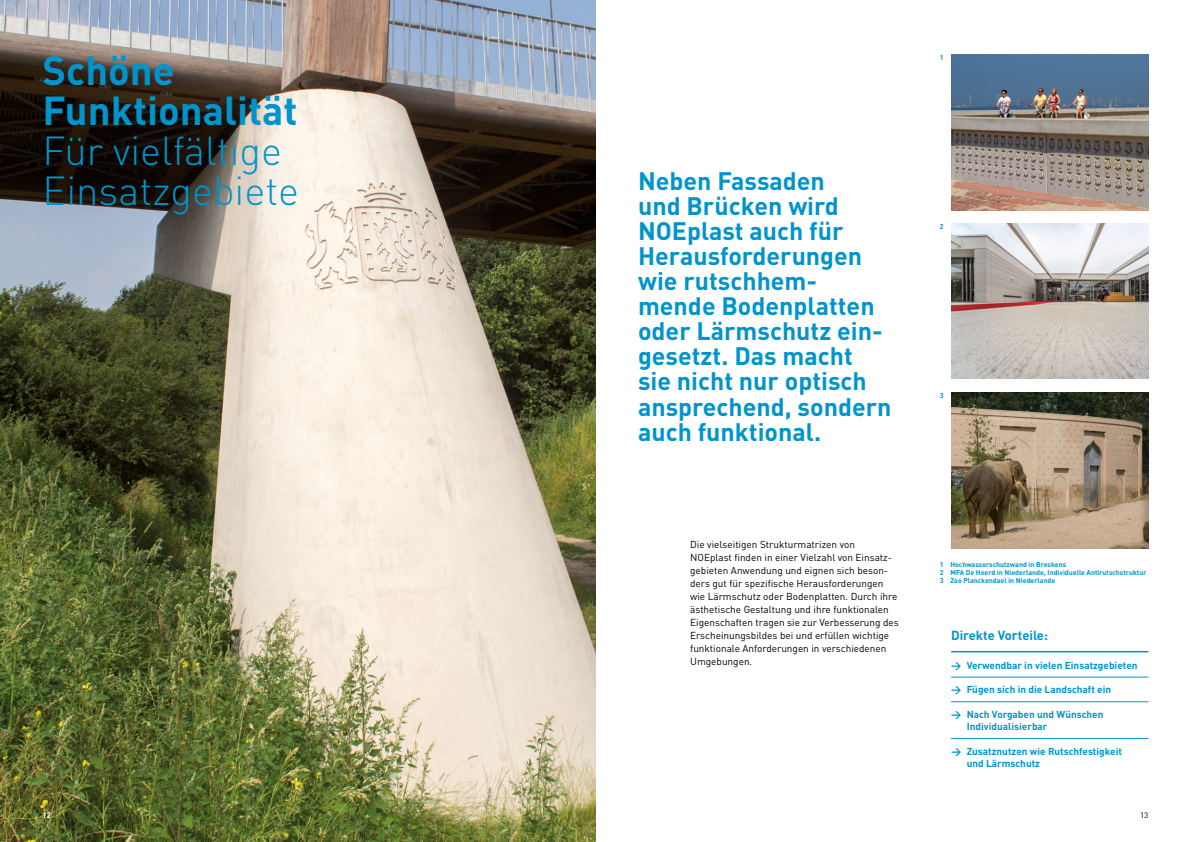
<style>
.page{position:relative;width:1191px;height:842px;background:#fff}
.page>*{position:absolute;margin:0;border:0;box-sizing:border-box;transform-origin:0 0}
.t1{font:300 40px/40px "DIN Pro";color:#0094cd}
.t2{font:700 40px/40px "DIN Pro";color:#0094cd}
.t3{font:700 25px/25px "DIN Pro";color:#0094cd}
.t4{font:700 13px "DIN Pro";color:#0094cd}
.t5{font:10px/13px "DIN Pro";color:#000}
.t6{font:700 10px/12px "DIN Pro";color:#0094cd}
.t7{font:8px "DIN Pro";color:#fff}
.t8{font:8px "DIN Pro";color:#000}
.t9{font:700 7px/8px "DIN Pro";color:#0094cd}
</style>
<div class="page">
<img style="left:0;top:0;width:595px;height:842px">
<div style="left:941px;top:384px;width:216px;height:165px;background:#000;opacity:.21"></div>
<img style="left:951px;top:223px;width:197px;height:155px">
<img style="left:951px;top:54px;width:197px;height:156px">
<hr style="left:951px;top:677px;width:197px;height:1px;background:#0094cd">
<hr style="left:951px;top:701px;width:197px;height:1px;background:#0094cd">
<hr style="left:951px;top:738px;width:197px;height:1px;background:#0094cd">
<hr style="left:951px;top:651px;width:197px;height:1px;background:#0094cd">
<h1 class="t2" style="left:43px;top:49px;width:257px">Schöne<br>Funktionalität</h1>
<h1 class="t1" style="left:43px;top:129px;width:258px">Für vielfältige<br>Einsatzgebiete</h1>
<p class="t9" style="left:939px;top:53px;width:5px">1</p>
<h2 class="t3" style="left:638px;top:168px;width:255px">Neben Fassaden<br>und Brücken wird<br>NOEplast auch für<br>Herausforderungen wie rutschhem&shy;mende Bodenplatten oder Lärmschutz ein&shy;gesetzt. Das macht sie nicht nur optisch ansprechend, sondern auch funktional.</h2>
<p class="t5" style="left:690px;top:538px;width:210px">Die vielseitigen Strukturmatrizen von NOEplast finden in einer Vielzahl von Einsatz&shy;gebieten Anwendung und eignen sich beson&shy;ders gut für spezifische Herausforderungen wie Lärmschutz oder Bodenplatten. Durch ihre ästhetische Gestaltung und ihre funktionalen Eigenschaften tragen sie zur Verbesserung des Erscheinungsbildes bei und erfüllen wichtige funktionale Anforderungen in verschiedenen Umgebungen.</p>
<p class="t9" style="left:939px;top:222px;width:5px">2</p>
<p class="t9" style="left:939px;top:391px;width:5px">3</p>
<p class="t9" style="left:939px;top:560px;width:208px">1 Hochwasserschutzwand in Breskens<br>2 MFA De Heerd in Niederlande, Individuelle Antirutschstruktur<br>3 Zoo Planckendael in Niederlande</p>
<h3 class="t4" style="left:951px;top:627px;width:99px">Direkte Vorteile:</h3>
<p class="t6" style="left:951px;top:658px;width:188px">→ Verwendbar in vielen Einsatzgebieten</p>
<p class="t6" style="left:951px;top:683px;width:162px">→ Fügen sich in die Landschaft ein</p>
<p class="t6" style="left:966px;top:708px;width:138px;text-indent:-16px">→ Nach Vorgaben und Wünschen<br>Individualisierbar</p>
<p class="t6" style="left:966px;top:744px;width:157px;text-indent:-16px">→ Zusatznutzen wie Rutschfestigkeit und Lärmschutz</p>
<p class="t7" style="left:43px;top:810px;width:10px">12</p>
<p class="t8" style="left:1140px;top:810px;width:10px">13</p>
</div>
